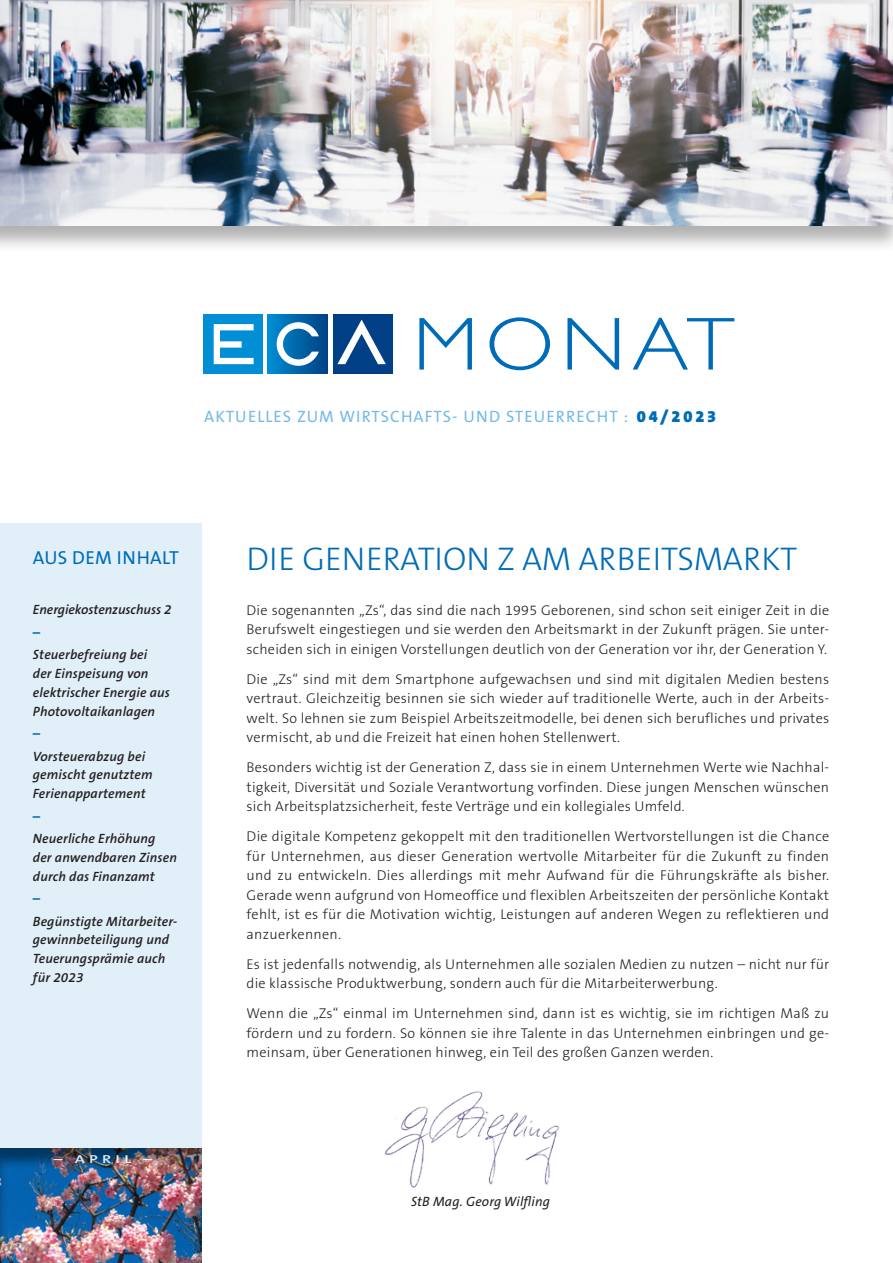
<style>
.page{position:relative;width:893px;height:1263px;background:#fff}
.page>*{position:absolute;margin:0;border:0;box-sizing:border-box;transform-origin:0 0}
.t1{font:300 75.45px "Gill Sans";letter-spacing:.08em;color:#006cb7;scale:1.11 1}
.t2{font:300 33px "The Sans B3";color:#006cb7}
.t3{font:18.9px "The Sans B5 Plain";letter-spacing:.02em;color:#006cb7}
.t4{font:16.5px "The Sans B5 Plain";letter-spacing:.065em;color:#76bae7}
.t5{font:900 16.5px "The Sans B9";letter-spacing:.17em;color:#006cb7}
.t6{font:300 14.25px/19.5px "The Sans B3";letter-spacing:.015em;color:#231f20;text-align:justify}
.t7{font:italic 600 13.5px/18.8px "The Sans B6";letter-spacing:.01em;color:#231f20}
.t8{font:italic 13.5px "The Sans B5 Plain";letter-spacing:.01em;color:#231f20}
.t9{font:700 13.5px "The Sans B7";color:#006cb7}
.t10{font:600 11.55px "The Sans B6";letter-spacing:.255em;color:#fff;scale:1.43 1}
</style>
<div class="page">
<div style="left:0;top:523px;width:202px;height:625px;background:#e1eff9"></div>
<div style="left:0;top:1145px;width:203px;height:118px;background:#231f20;opacity:.5"></div>
<div style="left:203px;top:314px;width:60px;height:59px;background:#008fd5"></div>
<svg style="left:214px;top:324px;width:40px;height:40px"></svg>
<div style="left:268px;top:314px;width:60px;height:59px;background:linear-gradient(to right,#018ed2,#004184)"></div>
<svg style="left:277px;top:322px;width:42px;height:44px"></svg>
<div style="left:333px;top:314px;width:59px;height:59px;background:#014086"></div>
<svg style="left:337px;top:320px;width:49px;height:44px"></svg>
<div style="left:0;top:0;width:893px;height:253px;background:#231f20;opacity:.35"></div>
<img style="left:0;top:0;width:893px;height:225px">
<img style="left:385px;top:1091px;width:174px;height:97px">
<p class="t1" style="left:413px;top:302px;width:291px">MONAT</p>
<p class="t4" style="left:204px;top:408px;width:426px">AKTUELLES ZUM WIRTSCHAFTS- UND STEUERRECHT :</p>
<p class="t5" style="left:637px;top:407px;width:81px">04/2023</p>
<p class="t3" style="left:33px;top:547px;width:147px">AUS DEM INHALT</p>
<p class="t7" style="left:33px;top:601px;width:140px">Energiekostenzuschuss 2</p>
<p class="t9" style="left:33px;top:625px;width:9px">–</p>
<p class="t7" style="left:33px;top:646px;width:116px">Steuerbefreiung bei</p>
<p class="t7" style="left:33px;top:665px;width:117px">der Einspeisung von</p>
<p class="t7" style="left:33px;top:684px;width:138px">elektrischer Energie aus</p>
<p class="t7" style="left:33px;top:702px;width:124px">Photovoltaikanlagen</p>
<p class="t9" style="left:33px;top:726px;width:9px">–</p>
<p class="t7" style="left:33px;top:747px;width:114px">Vorsteuerabzug bei</p>
<p class="t7" style="left:33px;top:766px;width:121px">gemischt genutztem<br>Ferienappartement</p>
<p class="t9" style="left:33px;top:809px;width:9px">–</p>
<p class="t7" style="left:33px;top:830px;width:146px">Neuerliche Erhöhung der anwendbaren Zinsen durch das Finanzamt</p>
<p class="t9" style="left:33px;top:891px;width:9px">–</p>
<p class="t7" style="left:33px;top:912px;width:146px">Begünstigte Mitarbeiter&shy;gewinnbeteiligung und<br>Teuerungsprämie auch für 2023</p>
<p class="t10" style="left:54px;top:1153px;width:70px">– APRIL –</p>
<p class="t2" style="left:247px;top:541px;width:552px">DIE GENERATION Z AM ARBEITSMARKT</p>
<p class="t6" style="left:247px;top:601px;width:584px">Die sogenannten „Zs“, das sind die nach 1995 Geborenen, sind schon seit einiger Zeit in die Berufswelt eingestiegen und sie werden den Arbeitsmarkt in der Zukunft prägen. Sie unter&shy;scheiden sich in einigen Vorstellungen deutlich von der Generation vor ihr, der Generation Y.</p>
<p class="t6" style="left:247px;top:670px;width:584px">Die „Zs“ sind mit dem Smartphone aufgewachsen und sind mit digitalen Medien bestens vertraut. Gleichzeitig besinnen sie sich wieder auf traditionelle Werte, auch in der Arbeits&shy;welt. So lehnen sie zum Beispiel Arbeitszeitmodelle, bei denen sich berufliches und privates vermischt, ab und die Freizeit hat einen hohen Stellenwert.</p>
<p class="t6" style="left:247px;top:758px;width:584px">Besonders wichtig ist der Generation Z, dass sie in einem Unternehmen Werte wie Nachhal&shy;tigkeit, Diversität und Soziale Verantwortung vorfinden. Diese jungen Menschen wünschen sich Arbeitsplatzsicherheit, feste Verträge und ein kollegiales Umfeld.</p>
<p class="t6" style="left:247px;top:827px;width:584px">Die digitale Kompetenz gekoppelt mit den traditionellen Wertvorstellungen ist die Chance für Unternehmen, aus dieser Generation wertvolle Mitarbeiter für die Zukunft zu finden und zu entwickeln. Dies allerdings mit mehr Aufwand für die Führungskräfte als bisher.<br>Gerade wenn aufgrund von Homeoffice und flexiblen Arbeitszeiten der persönliche Kontakt fehlt, ist es für die Motivation wichtig, Leistungen auf anderen Wegen zu reflektieren und anzuerkennen.</p>
<p class="t6" style="left:247px;top:955px;width:584px">Es ist jedenfalls notwendig, als Unternehmen alle sozialen Medien zu nutzen – nicht nur für die klassische Produktwerbung, sondern auch für die Mitarbeiterwerbung.</p>
<p class="t6" style="left:247px;top:1004px;width:584px">Wenn die „Zs“ einmal im Unternehmen sind, dann ist es wichtig, sie im richtigen Maß zu fördern und zu fordern. So können sie ihre Talente in das Unternehmen einbringen und ge&shy;meinsam, über Generationen hinweg, ein Teil des großen Ganzen werden.</p>
<p class="t8" style="left:411px;top:1194px;width:140px">StB Mag. Georg Wilfling</p>
</div>
